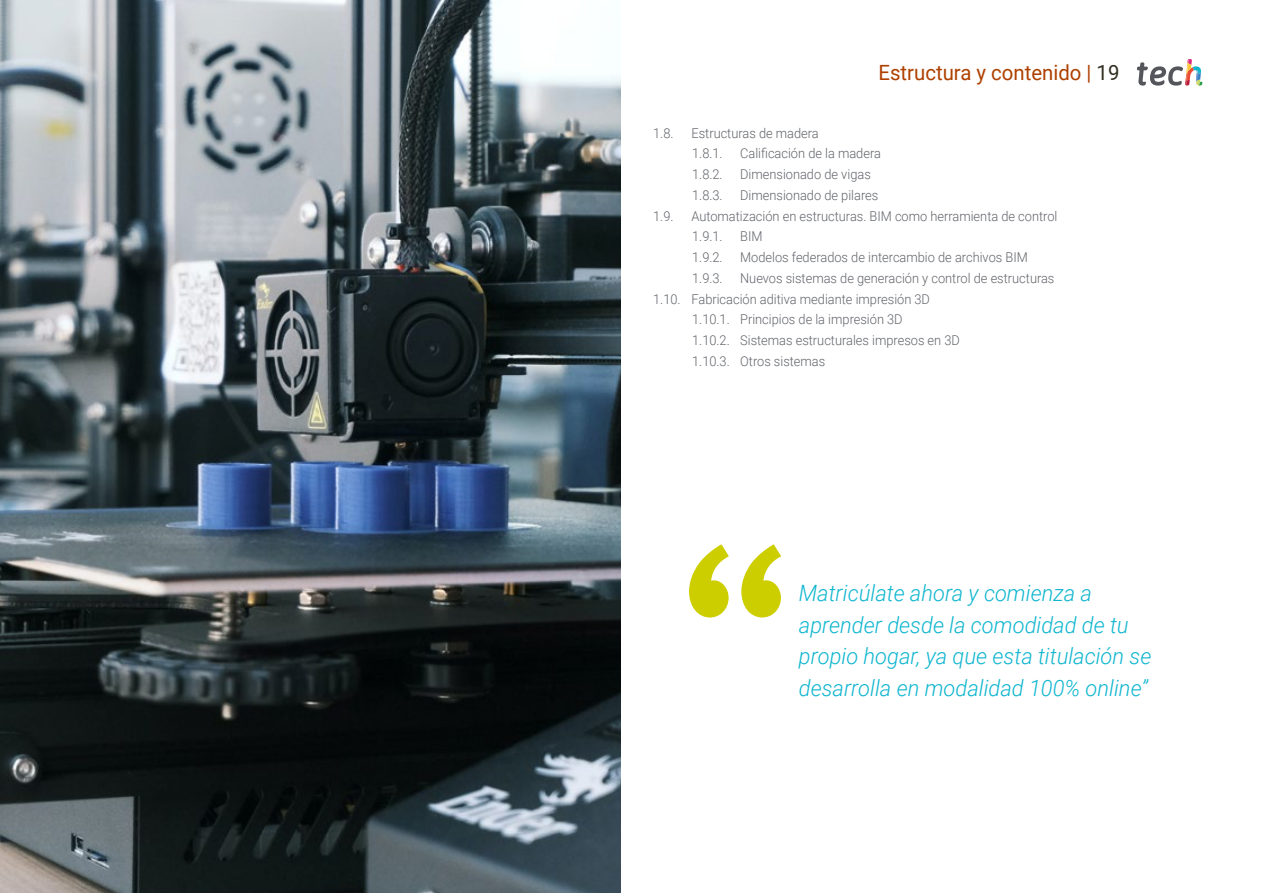
<style>
.page{position:relative;width:1263px;height:893px;background:#fff}
.page>*{position:absolute;margin:0;border:0;box-sizing:border-box;transform-origin:0 0}
.t1{font:italic 300 22.5px/31.5px "Roboto";color:#0fb6cf}
.t2{font:21px "Roboto";color:#ae4000}
.t3{font:300 13.5px/20.7px "Roboto";color:#61646a;scale:.95 1}
.s1{color:#312e20}
</style>
<div class="page">
<img style="left:0;top:0;width:621px;height:893px">
<svg style="left:1137px;top:59px;width:65px;height:27px"></svg>
<svg style="left:689px;top:544px;width:92px;height:73px"></svg>
<h2 class="t2" style="left:878px;top:57px;width:242px">Estructura y contenido | <span class="s1">19</span></h2>
<p class="t3" style="left:653px;top:122px;width:23px">1.8.</p>
<p class="t3" style="left:691px;top:122px;width:136px">Estructuras de madera<br>1.8.1.</p>
<p class="t3" style="left:740px;top:143px;width:150px">Calificación de la madera</p>
<p class="t3" style="left:692px;top:164px;width:34px">1.8.2.</p>
<p class="t3" style="left:740px;top:164px;width:139px">Dimensionado de vigas</p>
<p class="t3" style="left:692px;top:184px;width:34px">1.8.3.</p>
<p class="t3" style="left:740px;top:184px;width:147px">Dimensionado de pilares</p>
<p class="t3" style="left:653px;top:205px;width:23px">1.9.</p>
<p class="t3" style="left:691px;top:205px;width:387px">Automatización en estructuras. BIM como herramienta de control<br>1.9.1.</p>
<p class="t3" style="left:740px;top:226px;width:25px">BIM</p>
<p class="t3" style="left:692px;top:247px;width:34px">1.9.2.</p>
<p class="t3" style="left:740px;top:247px;width:304px">Modelos federados de intercambio de archivos BIM</p>
<p class="t3" style="left:692px;top:267px;width:34px">1.9.3.</p>
<p class="t3" style="left:740px;top:267px;width:332px">Nuevos sistemas de generación y control de estructuras</p>
<p class="t3" style="left:653px;top:288px;width:293px">1.10. Fabricación aditiva mediante impresión 3D</p>
<p class="t3" style="left:692px;top:309px;width:223px">1.10.1. Principios de la impresión 3D</p>
<p class="t3" style="left:692px;top:330px;width:283px">1.10.2. Sistemas estructurales impresos en 3D</p>
<p class="t3" style="left:692px;top:350px;width:142px">1.10.3. Otros sistemas</p>
<h1 class="t1" style="left:799px;top:577px;width:354px">Matricúlate ahora y comienza a aprender desde la comodidad de tu propio hogar, ya que esta titulación se desarrolla en modalidad 100% online”</h1>
</div>
